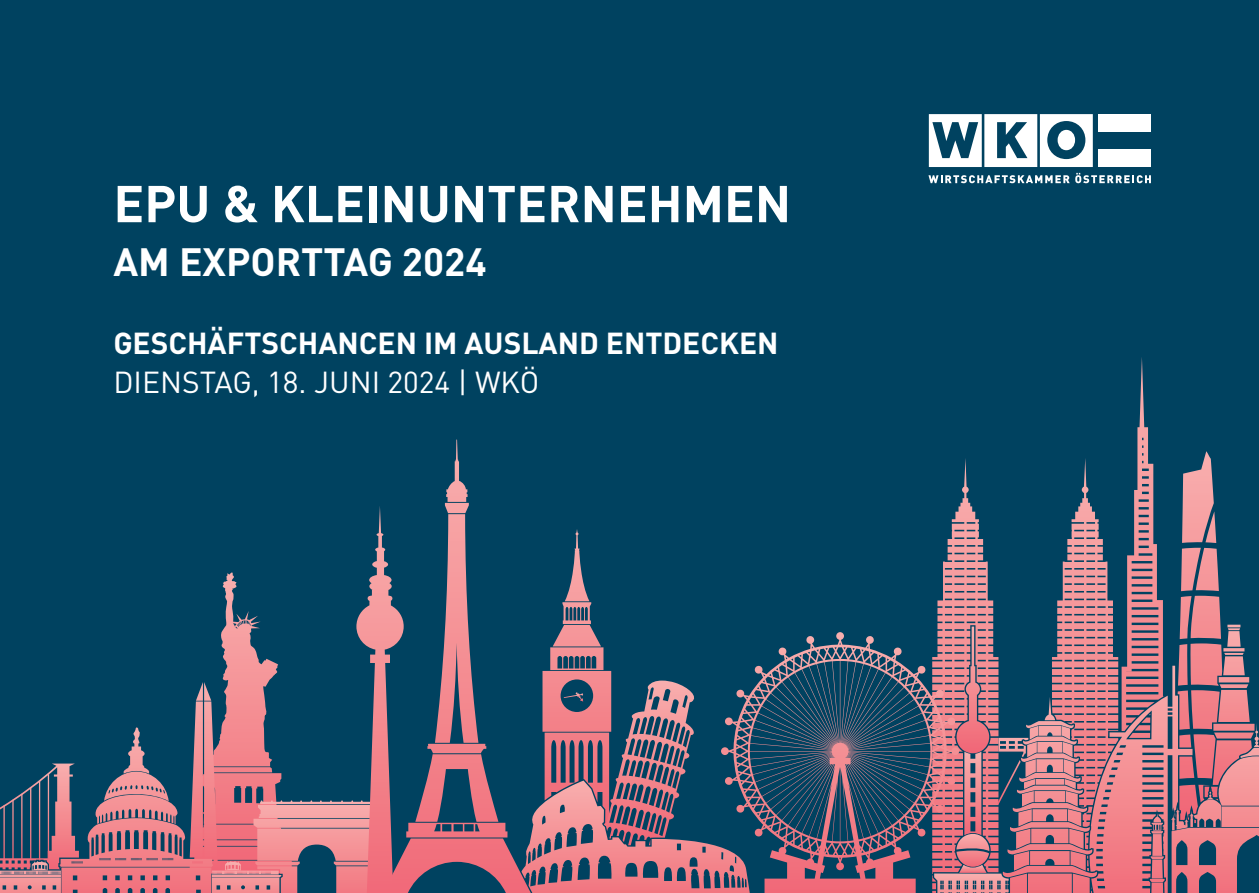
<style>
.page{position:relative;width:1259px;height:893px;background:#004260}
.page>*{position:absolute;margin:0;border:0;box-sizing:border-box;transform-origin:0 0}
.t1{font:700 51px "DIN Pro";color:#fff}
.t2{font:700 39px "DIN Pro";color:#fff}
.t3{font:700 30px "DIN Pro";color:#fff}
.t4{font:30px "DIN Pro";color:#fff}
</style>
<div class="page">
<svg style="left:937px;top:357px;width:322px;height:536px"></svg>
<svg style="left:531px;top:529px;width:190px;height:364px"></svg>
<svg style="left:404px;top:440px;width:127px;height:453px"></svg>
<svg style="left:0;top:764px;width:79px;height:129px"></svg>
<svg style="left:104px;top:727px;width:65px;height:74px"></svg>
<svg style="left:928px;top:175px;width:141px;height:8px"></svg>
<svg style="left:1075px;top:173px;width:76px;height:10px"></svg>
<div style="left:1098px;top:114px;width:53px;height:18px;background:#fff"></div>
<div style="left:1098px;top:149px;width:53px;height:18px;background:#fff"></div>
<svg style="left:929px;top:114px;width:163px;height:53px"></svg>
<div style="left:1057px;top:130px;width:18px;height:20px;background:#fff;border-radius:50%"></div>
<svg style="left:190px;top:506px;width:214px;height:387px"></svg>
<svg style="left:721px;top:636px;width:238px;height:257px"></svg>
<h1 class="t1" style="left:113px;top:169px;width:679px">EPU &amp; KLEINUNTERNEHMEN</h1>
<h2 class="t2" style="left:113px;top:236px;width:375px">AM EXPORTTAG 2024</h2>
<p class="t3" style="left:113px;top:323px;width:666px">GESCHÄFTSCHANCEN IM AUSLAND ENTDECKEN</p>
<p class="t4" style="left:113px;top:362px;width:427px">DIENSTAG, 18. JUNI 2024 | WKÖ</p>
</div>
